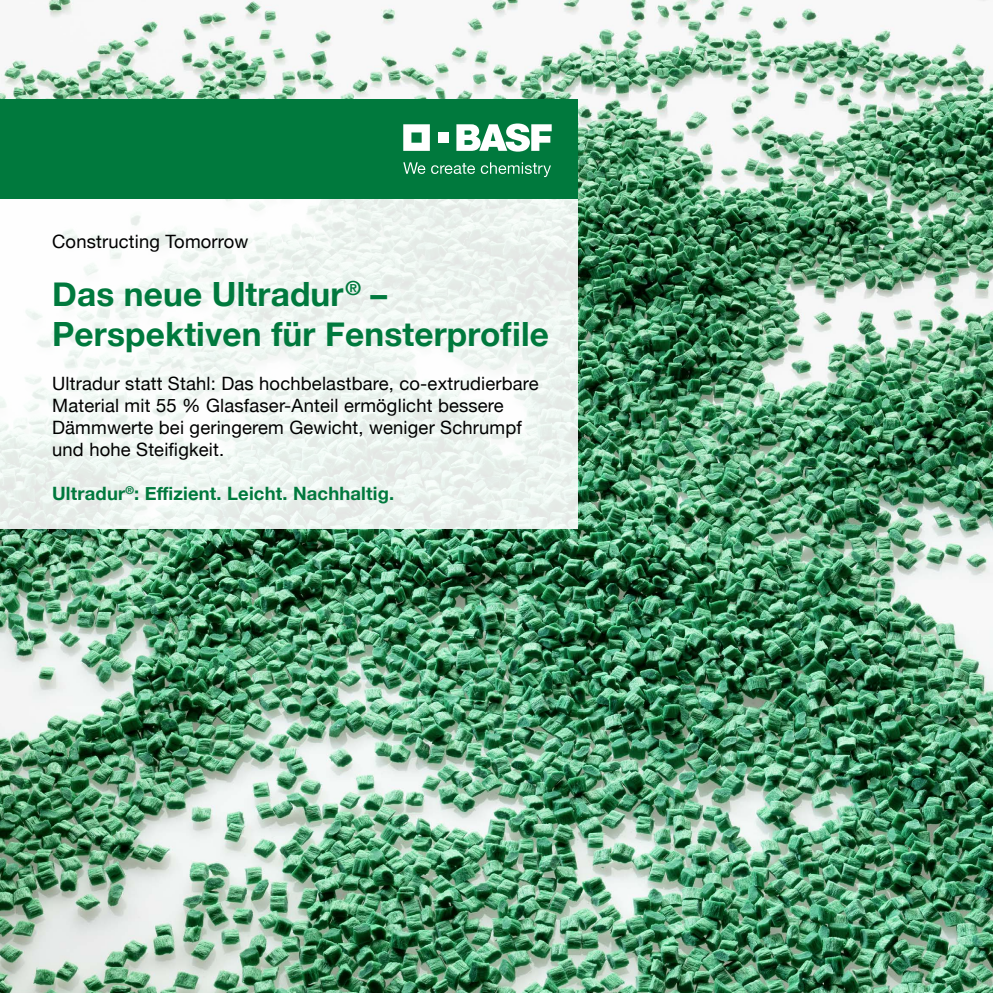
<style>
.page{position:relative;width:993px;height:993px;background:#fff}
.page>*{position:absolute;margin:0;border:0;box-sizing:border-box;transform-origin:0 0}
.t1{font:700 33.43px/40.1px "Helvetica Neue";letter-spacing:.005em;color:#00793d}
.t2{font:18.38px/22.1px "Helvetica Neue";letter-spacing:.01em;color:#000}
.t3{font:700 18.38px "Helvetica Neue";letter-spacing:.01em;color:#00793d}
</style>
<div class="page">
<img style="left:0;top:0;width:992px;height:992px">
<svg style="left:0;top:198px;width:577px;height:330px;fill:#f1f8f4"></svg>
<div style="left:0;top:99px;width:577px;height:99px;background:#00793d"></div>
<svg style="left:403px;top:124px;width:26px;height:27px"></svg>
<div style="left:438px;top:132px;width:10px;height:11px;background:#fff"></div>
<svg style="left:456px;top:123px;width:95px;height:29px"></svg>
<svg style="left:403px;top:162px;width:22px;height:12px"></svg>
<svg style="left:431px;top:162px;width:120px;height:15px"></svg>
<p class="t2" style="left:52px;top:230px;width:198px">Constructing Tomorrow</p>
<h1 class="t1" style="left:52px;top:274px;width:498px">Das neue Ultradur<sup>®</sup> –<br>Perspektiven für Fensterprofile</h1>
<p class="t2" style="left:52px;top:372px;width:488px">Ultradur statt Stahl: Das hochbelastbare, co-extrudierbare Material mit 55 % Glasfaser-Anteil ermöglicht bessere Dämmwerte bei geringerem Gewicht, weniger Schrumpf und hohe Steifigkeit.</p>
<p class="t3" style="left:52px;top:479px;width:343px">Ultradur<sup>®</sup>: Effizient. Leicht. Nachhaltig.</p>
</div>
